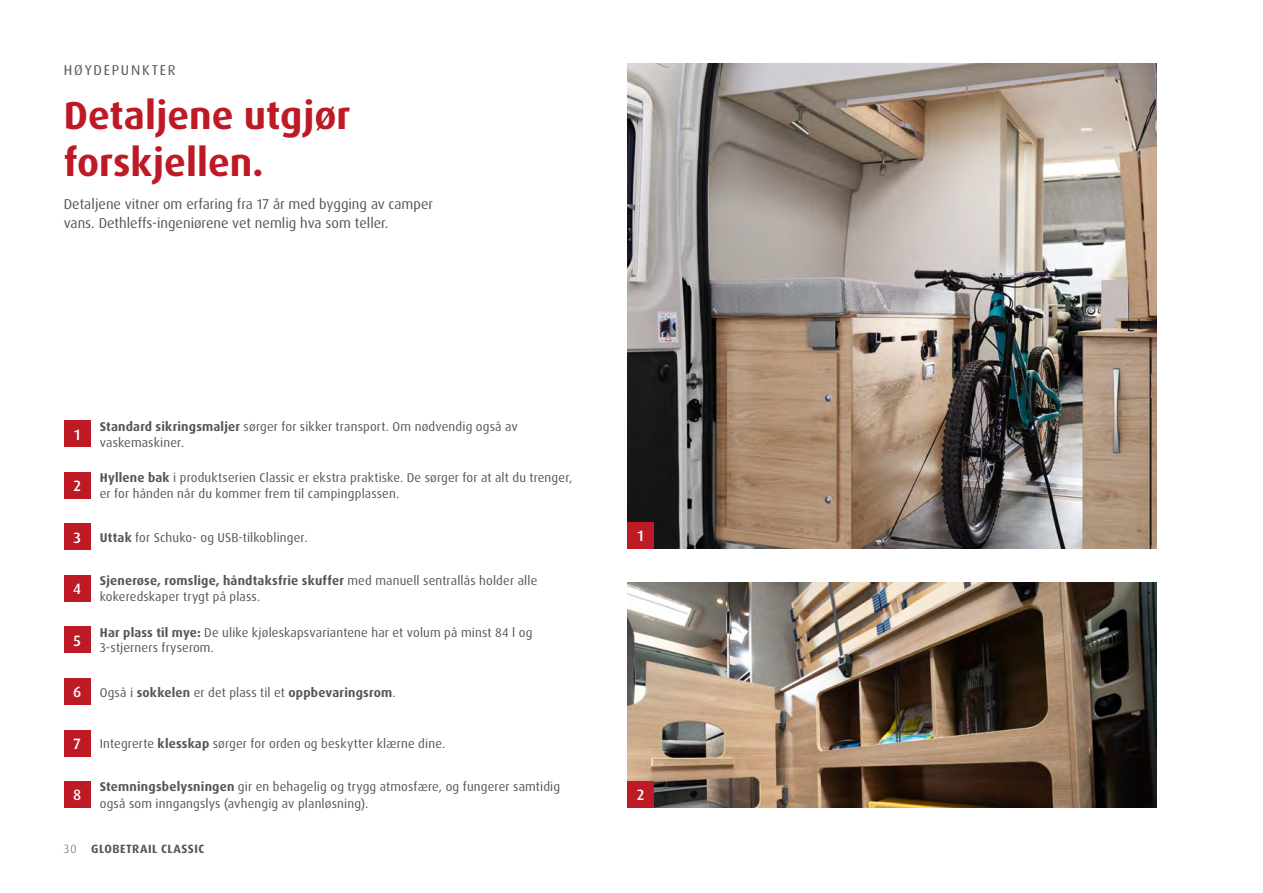
<style>
.page{position:relative;width:1263px;height:893px;background:#fff}
.page>*{position:absolute;margin:0;border:0;box-sizing:border-box;transform-origin:0 0}
.t1{font:700 39px/46.8px "Dax Pro";color:#bd1a26}
.t2{font:500 15px "Dax Pro";color:#fff}
.t3{font:14.25px/19.5px "Dax Pro";color:#565656}
.t4{font:14.25px "Dax Pro";letter-spacing:.125em;color:#565656}
.t5{font:12.75px/16.5px "Dax Pro";letter-spacing:.015em;color:#565656}
.t6{font:700 12.75px "Dax Pro";letter-spacing:.015em;color:#565656}
.t7{font:700 12px "Dax Pro";letter-spacing:.04em;color:#565656}
.s1{font-weight:700}
.s2{font-weight:400}
.s3{font-weight:300}
</style>
<div class="page">
<img style="left:627px;top:583px;width:530px;height:225px">
<img style="left:627px;top:64px;width:530px;height:485px">
<div style="left:627px;top:781px;width:27px;height:27px;background:#bd1a26"></div>
<div style="left:627px;top:522px;width:27px;height:27px;background:#bd1a26"></div>
<div style="left:64px;top:421px;width:27px;height:26px;background:#bd1a26"></div>
<div style="left:64px;top:472px;width:27px;height:27px;background:#bd1a26"></div>
<div style="left:64px;top:678px;width:27px;height:27px;background:#bd1a26"></div>
<div style="left:64px;top:730px;width:27px;height:26px;background:#bd1a26"></div>
<div style="left:64px;top:781px;width:27px;height:27px;background:#bd1a26"></div>
<div style="left:64px;top:523px;width:27px;height:27px;background:#bd1a26"></div>
<div style="left:64px;top:626px;width:27px;height:27px;background:#bd1a26"></div>
<div style="left:64px;top:575px;width:27px;height:27px;background:#bd1a26"></div>
<p class="t4" style="left:64px;top:61px;width:113px">HØYDEPUNKTER</p>
<h1 class="t1" style="left:64px;top:93px;width:288px">Detaljene utgjør forskjellen.</h1>
<p class="t3" style="left:64px;top:194px;width:371px">Detaljene vitner om erfaring fra 17 år med bygging av camper vans. Dethleffs-ingeniørene vet nemlig hva som teller.</p>
<p class="t2" style="left:74px;top:425px;width:8px">1</p>
<p class="t2" style="left:73px;top:476px;width:9px">2</p>
<p class="t2" style="left:73px;top:528px;width:9px">3</p>
<p class="t2" style="left:73px;top:579px;width:9px">4</p>
<p class="t2" style="left:73px;top:631px;width:9px">5</p>
<p class="t2" style="left:73px;top:682px;width:10px">6</p>
<p class="t2" style="left:74px;top:734px;width:9px">7</p>
<p class="t2" style="left:73px;top:785px;width:10px">8</p>
<p class="t5" style="left:100px;top:418px;width:419px"><span class="s1">Standard sikringsmaljer</span> sørger for sikker transport. Om nødvendig også av vaskemaskiner.</p>
<p class="t5" style="left:100px;top:469px;width:474px"><span class="s1">Hyllene bak</span> i produktserien Classic er ekstra praktiske. De sørger for at alt du trenger, er for hånden når du kommer frem til campingplassen.</p>
<p class="t5" style="left:100px;top:529px;width:207px"><span class="s1">Uttak</span> for Schuko- og USB-tilkoblinger.</p>
<p class="t5" style="left:100px;top:572px;width:439px"><span class="s1">Sjenerøse, romslige, håndtaksfrie skuffer</span> med manuell sentrallås holder alle kokeredskaper trygt på plass.</p>
<p class="t5" style="left:100px;top:624px;width:434px;line-height:15.3px"><span class="s1">Har plass til mye:</span> De ulike kjøleskapsvariantene har et volum på minst 84 l og<br>3-stjerners fryserom.</p>
<p class="t6" style="left:100px;top:684px;width:295px"><span class="s2">Også i</span> sokkelen <span class="s2">er det plass til et</span> oppbevaringsrom<span class="s2">.</span></p>
<p class="t5" style="left:100px;top:735px;width:345px">Integrerte <span class="s1">klesskap</span> sørger for orden og beskytter klærne dine.</p>
<p class="t5" style="left:100px;top:779px;width:462px"><span class="s1">Stemningsbelysningen</span> gir en behagelig og trygg atmosfære, og fungerer samtidig også som inngangslys (avhengig av planløsning).</p>
<p class="t7" style="left:64px;top:841px;width:142px"><span class="s3">30</span> GLOBETRAIL CLASSIC</p>
<p class="t2" style="left:637px;top:526px;width:8px">1</p>
<p class="t2" style="left:637px;top:785px;width:9px">2</p>
</div>
